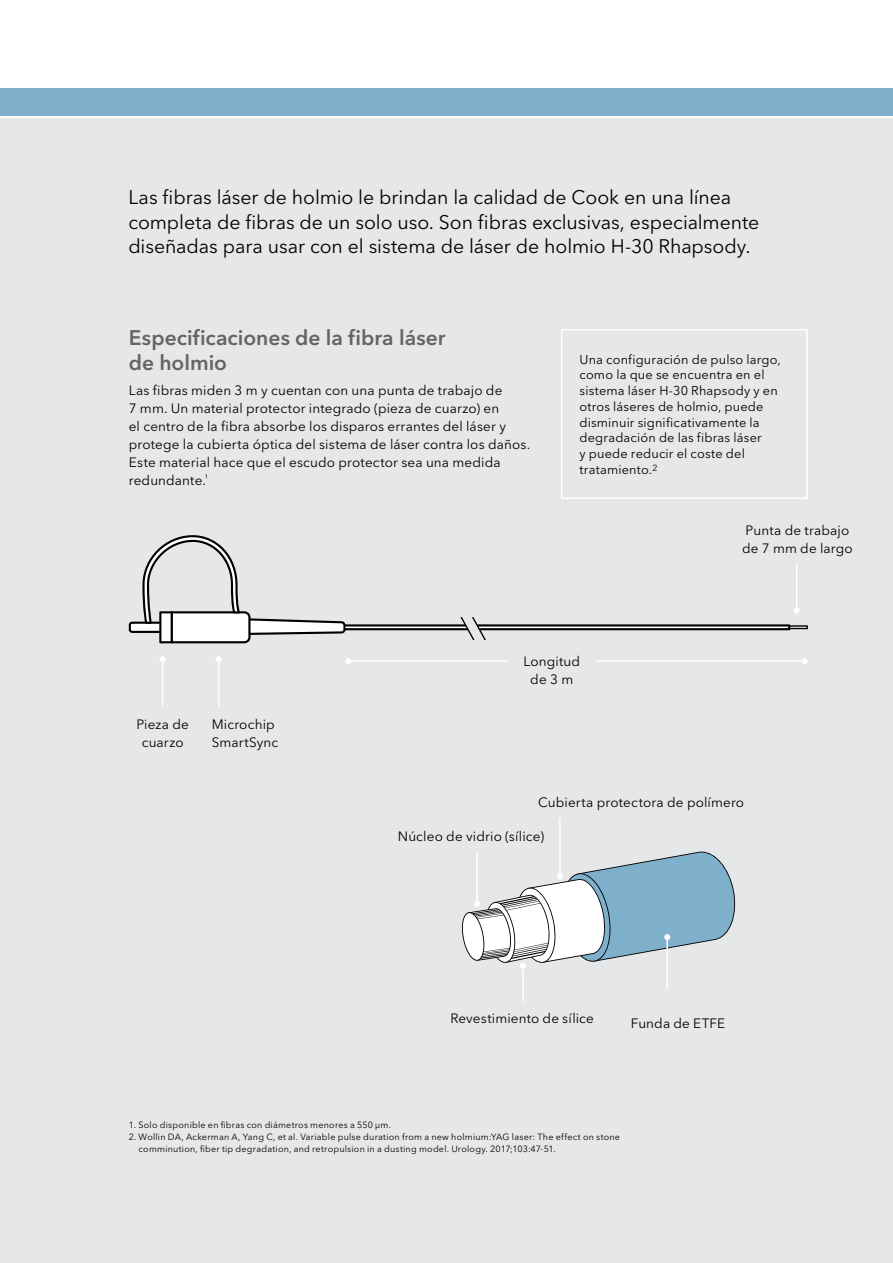
<style>
.page{position:relative;width:893px;height:1263px;background:#fff}
.page>*{position:absolute;margin:0;border:0;box-sizing:border-box;transform-origin:0 0}
.t1{font:600 21px/25.2px "Avenir Next LT Pro";color:#636466}
.t2{font:19.5px/24px "Avenir Next LT Pro";letter-spacing:-.005em;color:#000}
.t3{font:13.5px/18px "Avenir Next LT Pro";letter-spacing:.01em;color:#000}
.t4{font:12.75px/15.8px "Avenir Next LT Pro";letter-spacing:.015em;color:#000}
.t5{font:9px/12px "Avenir Next LT Pro";letter-spacing:.025em;color:#000}
</style>
<div class="page">
<div style="left:0;top:119px;width:893px;height:1144px;background:#e6e7e8"></div>
<div style="left:0;top:88px;width:893px;height:28px;background:#7eb0cc"></div>
<div style="left:561px;top:329px;width:247px;height:170px;border:2px solid #fff"></div>
<hr style="left:348px;top:660px;width:159px;height:2px;background:#fff">
<svg style="left:345px;top:658px;width:6px;height:6px"></svg>
<hr style="left:596px;top:660px;width:209px;height:2px;background:#fff">
<svg style="left:802px;top:658px;width:6px;height:6px"></svg>
<hr style="left:559px;top:818px;width:2px;height:58px;background:#fff">
<hr style="left:522px;top:966px;width:2px;height:35px;background:#fff">
<hr style="left:666px;top:937px;width:2px;height:52px;background:#fff">
<svg style="left:462px;top:851px;width:274px;height:118px"></svg>
<svg style="left:129px;top:535px;width:677px;height:108px"></svg>
<hr style="left:218px;top:659px;width:2px;height:47px;background:#fff">
<svg style="left:216px;top:656px;width:6px;height:6px"></svg>
<hr style="left:162px;top:659px;width:1px;height:47px;background:#fff">
<svg style="left:160px;top:656px;width:6px;height:6px"></svg>
<h2 class="t2" style="left:128px;top:186px;width:632px">Las fibras láser de holmio le brindan la calidad de Cook en una línea completa de fibras de un solo uso. Son fibras exclusivas, especialmente diseñadas para usar con el sistema de láser de holmio H-30 Rhapsody.</h2>
<h1 class="t1" style="left:129px;top:325px;width:318px">Especificaciones de la fibra láser de holmio</h1>
<p class="t3" style="left:129px;top:381px;width:403px">Las fibras miden 3 m y cuentan con una punta de trabajo de<br>7 mm. Un material protector integrado (pieza de cuarzo) en<br>el centro de la fibra absorbe los disparos errantes del láser y protege la cubierta óptica del sistema de láser contra los daños.<br>Este material hace que el escudo protector sea una medida redundante.<sup>¹</sup></p>
<p class="t4" style="left:579px;top:351px;width:203px">Una configuración de pulso largo, como la que se encuentra en el sistema láser H-30 Rhapsody y en otros láseres de holmio, puede disminuir significativamente la degradación de las fibras láser<br>y puede reducir el coste del tratamiento.<sup>2</sup></p>
<p class="t3" style="left:742px;top:521px;width:112px">Punta de trabajo de 7 mm de largo</p>
<p class="t3" style="left:136px;top:715px;width:54px;text-align:center">Pieza de cuarzo</p>
<p class="t3" style="left:212px;top:715px;width:68px">Microchip<br>SmartSync</p>
<p class="t3" style="left:523px;top:653px;width:58px;text-align:center">Longitud de 3 m</p>
<p class="t3" style="left:538px;top:793px;width:208px">Cubierta protectora de polímero</p>
<p class="t3" style="left:398px;top:827px;width:148px">Núcleo de vidrio (sílice)</p>
<p class="t3" style="left:450px;top:1009px;width:145px">Revestimiento de sílice</p>
<p class="t3" style="left:631px;top:1014px;width:96px">Funda de ETFE</p>
<p class="t5" style="left:129px;top:1119px;width:264px">1. Solo disponible en fibras con diámetros menores a 550 µm.</p>
<p class="t5" style="left:139px;top:1131px;width:483px;text-indent:-10px">2. Wollin DA, Ackerman A, Yang C, et al. Variable pulse duration from a new holmium:YAG laser: The effect on stone comminution, fiber tip degradation, and retropulsion in a dusting model. Urology. 2017;103:47-51.</p>
</div>
